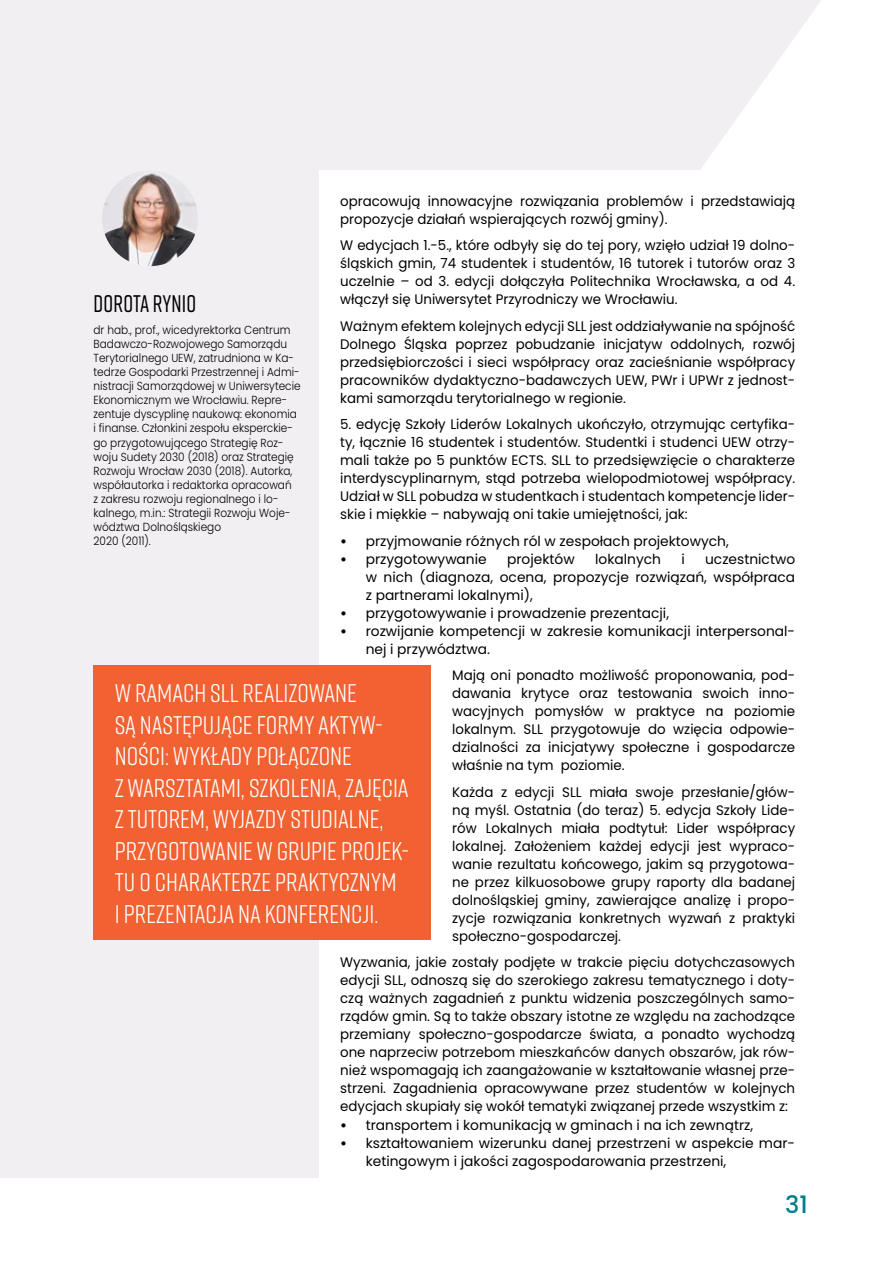
<style>
.page{position:relative;width:893px;height:1263px;background:#fff}
.page>*{position:absolute;margin:0;border:0;box-sizing:border-box;transform-origin:0 0}
.t1{font:25.5px/31.5px "Rift";color:#fff}
.t2{font:500 24px "Rift";letter-spacing:.01em;color:#000;scale:.9 1}
.t3{font:500 24px "Poppins";color:#007e8c}
.t4{font:13.8px/18px "Poppins";color:#000;text-align:justify}
.t5{font:300 11.7px/14.1px "Poppins";color:#000;scale:.9 1}
.s1{font-weight:700}
</style>
<div class="page">
<svg style="left:319px;top:0;width:502px;height:170px;fill:#f1eff2"></svg>
<div style="left:0;top:0;width:319px;height:1177px;background:#f1eff2"></div>
<img style="left:102px;top:170px;width:96px;height:96px;border-radius:48px">
<div style="left:94px;top:665px;width:337px;height:275px;background:#f16131"></div>
<p class="t4" style="left:340px;top:192px;width:456px">opracowują innowacyjne rozwiązania problemów i przedstawiają propozycje działań wspierających rozwój gminy).</p>
<p class="t4" style="left:340px;top:237px;width:457px">W edycjach 1.-5., które odbyły się do tej pory, wzięło udział 19 dolno&shy;śląskich gmin, 74 studentek i studentów, 16 tutorek i tutorów oraz 3 uczelnie – od 3. edycji dołączyła Politechnika Wrocławska, a od 4. włączył się Uniwersytet Przyrodniczy we Wrocławiu.</p>
<p class="t4" style="left:340px;top:317px;width:456px">Ważnym efektem kolejnych edycji SLL jest oddziaływanie na spójność Dolnego Śląska poprzez pobudzanie inicjatyw oddolnych, rozwój przedsiębiorczości i sieci współpracy oraz zacieśnianie współpracy pracowników dydaktyczno-badawczych UEW, PWr i UPWr z jednost&shy;kami samorządu terytorialnego w regionie.</p>
<p class="t4" style="left:340px;top:416px;width:456px">5. edycję Szkoły Liderów Lokalnych ukończyło, otrzymując certyfika&shy;ty, łącznie 16 studentek i studentów. Studentki i studenci UEW otrzy&shy;mali także po 5 punktów ECTS. SLL to przedsięwzięcie o charakterze interdyscyplinarnym, stąd potrzeba wielopodmiotowej współpracy.<br>Udział w SLL pobudza w studentkach i studentach kompetencje lider&shy;skie i miękkie – nabywają oni takie umiejętności, jak:</p>
<p class="t4" style="left:340px;top:532px;width:390px"><span class="s1">•</span> przyjmowanie różnych ról w zespołach projektowych,</p>
<p class="t4" style="left:340px;top:550px;width:148px"><span class="s1">•</span> przygotowywanie</p>
<p class="t4" style="left:507px;top:550px;width:69px">projektów</p>
<p class="t4" style="left:595px;top:550px;width:67px">lokalnych</p>
<p class="t4" style="left:681px;top:550px;width:5px">i</p>
<h2 class="t2" style="left:94px;top:286px;width:116px">DOROTA RYNIO</h2>
<p class="t5" style="left:94px;top:323px;width:232px">dr hab., prof., wicedyrektorka Centrum Badawczo-Rozwojowego Samorządu Terytorialnego UEW, zatrudniona w Ka&shy;tedrze Gospodarki Przestrzennej i Admi&shy;nistracji Samorządowej w Uniwersytecie Ekonomicznym we Wrocławiu. Repre&shy;zentuje dyscyplinę naukową: ekonomia i finanse. Członkini zespołu eksperckie&shy;go przygotowującego Strategię Roz&shy;woju Sudety 2030 (2018) oraz Strategię Rozwoju Wrocław 2030 (2018). Autorka, współautorka i redaktorka opracowań<br>z zakresu rozwoju regionalnego i lo&shy;kalnego, m.in.: Strategii Rozwoju Woje&shy;wództwa Dolnośląskiego<br>2020 (2011).</p>
<p class="t4" style="left:366px;top:550px;width:431px;text-indent:339px">uczestnictwo w nich (diagnoza, ocena, propozycje rozwiązań, współpraca z partnerami lokalnymi),</p>
<p class="t4" style="left:340px;top:604px;width:330px"><span class="s1">•</span> przygotowywanie i prowadzenie prezentacji,</p>
<p class="t4" style="left:366px;top:622px;width:431px;text-indent:-26px"><span class="s1">•</span> rozwijanie kompetencji w zakresie komunikacji interpersonal&shy;nej i przywództwa.</p>
<p class="t4" style="left:452px;top:667px;width:345px">Mają oni ponadto możliwość proponowania, pod&shy;dawania krytyce oraz testowania swoich inno&shy;wacyjnych pomysłów w praktyce na poziomie lokalnym. SLL przygotowuje do wzięcia odpowie&shy;dzialności za inicjatywy społeczne i gospodarcze właśnie na tym poziomie.</p>
<p class="t4" style="left:452px;top:783px;width:345px">Każda z edycji SLL miała swoje przesłanie/głów&shy;ną myśl. Ostatnia (do teraz) 5. edycja Szkoły Lide&shy;rów Lokalnych miała podtytuł: Lider współpracy lokalnej. Założeniem każdej edycji jest wypraco&shy;wanie rezultatu końcowego, jakim są przygotowa&shy;ne przez kilkuosobowe grupy raporty dla badanej dolnośląskiej gminy, zawierające analizę i propo&shy;zycje rozwiązania konkretnych wyzwań z praktyki społeczno-gospodarczej.</p>
<p class="t4" style="left:340px;top:954px;width:456px">Wyzwania, jakie zostały podjęte w trakcie pięciu dotychczasowych edycji SLL, odnoszą się do szerokiego zakresu tematycznego i doty&shy;czą ważnych zagadnień z punktu widzenia poszczególnych samo&shy;rządów gmin. Są to także obszary istotne ze względu na zachodzące przemiany społeczno-gospodarcze świata, a ponadto wychodzą one naprzeciw potrzebom mieszkańców danych obszarów, jak rów&shy;nież wspomagają ich zaangażowanie w kształtowanie własnej prze&shy;strzeni. Zagadnienia opracowywane przez studentów w kolejnych edycjach skupiały się wokół tematyki związanej przede wszystkim z:</p>
<p class="t4" style="left:340px;top:1116px;width:415px"><span class="s1">•</span> transportem i komunikacją w gminach i na ich zewnątrz,</p>
<p class="t4" style="left:366px;top:1134px;width:431px;text-indent:-26px"><span class="s1">•</span> kształtowaniem wizerunku danej przestrzeni w aspekcie mar&shy;ketingowym i jakości zagospodarowania przestrzeni,</p>
<p class="t1" style="left:115px;top:677px;width:295px">W RAMACH SLL REALIZOWANE<br>SĄ NASTĘPUJĄCE FORMY AKTYW-<br>NOŚCI: WYKŁADY POŁĄCZONE<br>Z WARSZTATAMI, SZKOLENIA, ZAJĘCIA<br>Z TUTOREM, WYJAZDY STUDIALNE,<br>PRZYGOTOWANIE W GRUPIE PROJEK-<br>TU O CHARAKTERZE PRAKTYCZNYM<br>I PREZENTACJA NA KONFERENCJI.</p>
<h2 class="t3" style="left:785px;top:1190px;width:24px">31</h2>
</div>
